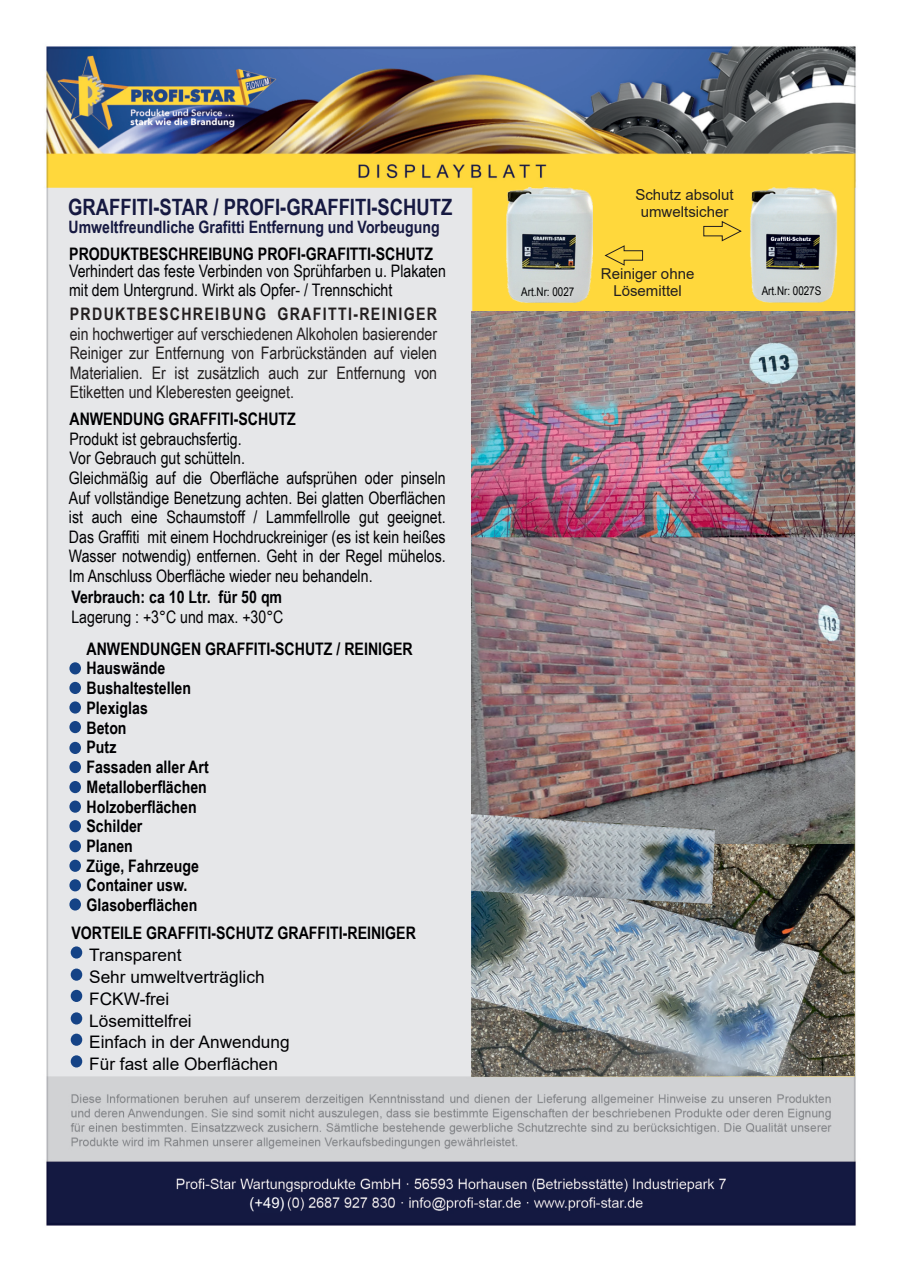
<style>
.page{position:relative;width:902px;height:1272px;background:#fff}
.page>*{position:absolute;margin:0;border:0;box-sizing:border-box;transform-origin:0 0}
.t1{font:700 22.5px "Arial Narrow";color:#161941}
.t2{font:17.25px/19.5px "Arial Narrow";color:#000002}
.t3{font:700 17.25px/19.6px "Arial Narrow";color:#000002}
.t4{font:17.25px/19.5px "Arial Narrow";color:#231f20;text-align:justify}
.t5{font:17.25px/21.8px "Arial";color:#000002}
.t6{font:700 17.25px "Arial Narrow";letter-spacing:.075em;color:#231f20}
.t7{font:700 17.1px "Arial Narrow";color:#161941}
.t8{font:15px/16.8px "Arial";color:#231f20;text-align:center}
.t9{font:14.85px "Arial";color:#fff}
.t10{font:12px "Arial Narrow";color:#000002}
</style>
<div class="page">
<img style="left:46px;top:46px;width:810px;height:1180px">
<div style="left:71px;top:946px;width:11px;height:12px;background:#154386;border-radius:50%"></div>
<div style="left:71px;top:968px;width:11px;height:12px;background:#154386;border-radius:50%"></div>
<div style="left:71px;top:989px;width:11px;height:12px;background:#154386;border-radius:50%"></div>
<div style="left:71px;top:1012px;width:11px;height:12px;background:#154386;border-radius:50%"></div>
<div style="left:71px;top:1033px;width:11px;height:12px;background:#154386;border-radius:50%"></div>
<div style="left:71px;top:1055px;width:11px;height:12px;background:#154386;border-radius:50%"></div>
<div style="left:69px;top:662px;width:12px;height:12px;background:#154386;border-radius:50%"></div>
<div style="left:69px;top:682px;width:12px;height:12px;background:#154386;border-radius:50%"></div>
<div style="left:69px;top:701px;width:12px;height:12px;background:#154386;border-radius:50%"></div>
<div style="left:69px;top:721px;width:12px;height:12px;background:#154386;border-radius:50%"></div>
<svg style="left:69px;top:741px;width:12px;height:13px"></svg>
<div style="left:69px;top:761px;width:12px;height:12px;background:#154386;border-radius:50%"></div>
<div style="left:69px;top:781px;width:12px;height:12px;background:#154386;border-radius:50%"></div>
<div style="left:69px;top:800px;width:12px;height:12px;background:#154386;border-radius:50%"></div>
<div style="left:69px;top:820px;width:12px;height:12px;background:#154386;border-radius:50%"></div>
<div style="left:254px;top:1195px;width:30px;height:17px;background:#141a42"></div>
<div style="left:69px;top:840px;width:12px;height:12px;background:#154386;border-radius:50%"></div>
<div style="left:69px;top:859px;width:12px;height:12px;background:#154386;border-radius:50%"></div>
<div style="left:69px;top:879px;width:12px;height:12px;background:#154386;border-radius:50%"></div>
<img style="left:471px;top:311px;width:383px;height:765px">
<div style="left:69px;top:898px;width:12px;height:12px;background:#154386;border-radius:50%"></div>
<img style="left:488px;top:186px;width:116px;height:117px">
<img style="left:471px;top:814px;width:244px;height:89px">
<img style="left:731px;top:186px;width:117px;height:117px">
<svg style="left:702px;top:220px;width:40px;height:22px"></svg>
<svg style="left:603px;top:244px;width:40px;height:22px"></svg>
<h1 class="t1" style="left:68px;top:190px;width:386px">GRAFFITI-STAR / PROFI-GRAFFITI-SCHUTZ</h1>
<p class="t3" style="left:69px;top:243px;width:365px">PRODUKTBESCHREIBUNG PROFI-GRAFITTI-SCHUTZ</p>
<p class="t7" style="left:68px;top:214px;width:372px">Umweltfreundliche Grafitti Entfernung und Vorbeugung</p>
<p class="t2" style="left:69px;top:260px;width:378px">Verhindert das feste Verbinden von Sprühfarben u. Plakaten mit dem Untergrund. Wirkt als Opfer- / Trennschicht</p>
<p class="t6" style="left:70px;top:301px;width:369px">PRDUKTBESCHREIBUNG GRAFITTI-REINIGER</p>
<p class="t4" style="left:70px;top:323px;width:369px">ein hochwertiger auf verschiedenen Alkoholen basierender Reiniger zur Entfernung von Farbrückständen auf vielen Materialien. Er ist zusätzlich auch zur Entfernung von Etiketten und Kleberesten geeignet.</p>
<p class="t3" style="left:69px;top:408px;width:228px">ANWENDUNG GRAFFITI-SCHUTZ</p>
<p class="t2" style="left:69px;top:428px;width:177px">Produkt ist gebrauchsfertig.<br>Vor Gebrauch gut schütteln.</p>
<p class="t2" style="left:69px;top:467px;width:378px;text-align:justify">Gleichmäßig auf die Oberfläche aufsprühen oder pinseln Auf vollständige Benetzung achten. Bei glatten Oberflächen ist auch eine Schaumstoff / Lammfellrolle gut geeignet.<br>Das Graffiti mit einem Hochdruckreiniger (es ist kein heißes Wasser notwendig) entfernen. Geht in der Regel mühelos.<br>Im Anschluss Oberfläche wieder neu behandeln.</p>
<p class="t3" style="left:71px;top:586px;width:212px">Verbrauch: ca 10 Ltr. für 50 qm</p>
<p class="t2" style="left:71px;top:606px;width:213px">Lagerung : +3°C und max. +30°C</p>
<p class="t3" style="left:86px;top:638px;width:328px">ANWENDUNGEN GRAFFITI-SCHUTZ / REINIGER<br>Hauswände<br>Bushaltestellen<br>Plexiglas<br>Beton<br>Putz<br>Fassaden aller Art<br>Metalloberflächen<br>Holzoberflächen<br>Schilder<br>Planen<br>Züge, Fahrzeuge<br>Container usw.<br>Glasoberflächen</p>
<p class="t3" style="left:71px;top:922px;width:346px">VORTEILE GRAFFITI-SCHUTZ GRAFFITI-REINIGER</p>
<p class="t5" style="left:89px;top:944px;width:202px">Transparent<br>Sehr umweltverträglich<br>FCKW-frei<br>Lösemittelfrei<br>Einfach in der Anwendung<br>Für fast alle Oberflächen</p>
<p class="t9" style="left:249px;top:1191px;width:37px">(+49)</p>
<p class="t10" style="left:521px;top:282px;width:55px">Art.Nr: 0027</p>
<p class="t8" style="left:635px;top:186px;width:100px">Schutz absolut umweltsicher</p>
<p class="t8" style="left:601px;top:265px;width:95px">Reiniger ohne<br>Lösemittel</p>
<p class="t10" style="left:761px;top:282px;width:61px">Art.Nr: 0027S</p>
</div>
